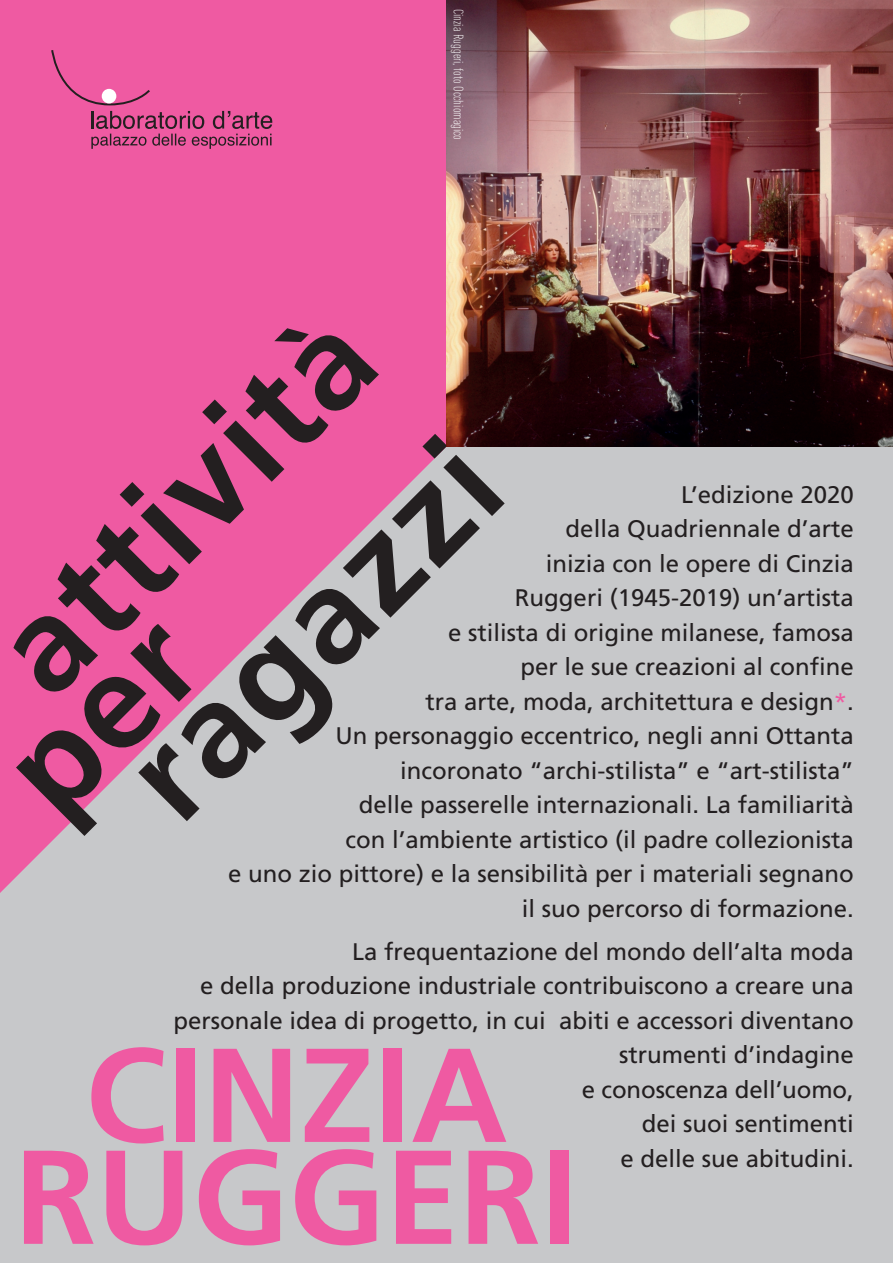
<style>
.page{position:relative;width:893px;height:1263px;background:#fff}
.page>*{position:absolute;margin:0;border:0;box-sizing:border-box;transform-origin:0 0}
.t1{font:700 133.5px "Frutiger";color:#231f20}
.t2{font:700 133.35px/101.9px "Frutiger";color:#ef5aa2;text-align:center}
.t3{font:24px/34.5px "Frutiger";color:#231f20;text-align:right}
.t4{font:300 condensed 13.5px "DIN Pro";color:#fff}
.s1{color:#ef5aa2}
</style>
<div class="page">
<div style="left:0;top:421px;width:893px;height:842px;background:#c7c8ca"></div>
<div style="left:0;top:0;width:446px;height:446px;background:#ef5aa2"></div>
<svg style="left:0;top:446px;width:446px;height:447px"></svg>
<svg style="left:51px;top:50px;width:221px;height:99px"></svg>
<img style="left:446px;top:0;width:447px;height:446px">
<svg style="left:15px;top:623px;width:192px;height:213px"></svg>
<p class="t4" style="left:466px;top:9px;width:133px;rotate:90deg">Cinzia Ruggeri, foto Occhiomagico</p>
<h1 class="t1" style="left:-37px;top:614px;width:473px;rotate:-45deg">attività</h1>
<h1 class="t1" style="left:92px;top:740px;width:470px;rotate:-45deg">ragazzi</h1>
<p class="t3" style="left:228px;top:477px;width:627px">L’edizione 2020<br>della Quadriennale d’arte<br>inizia con le opere di Cinzia<br>Ruggeri (1945-2019) un’artista<br>e stilista di origine milanese, famosa<br>per le sue creazioni al confine<br>tra arte, moda, architettura e design<span class="s1">*</span>.<br>Un personaggio eccentrico, negli anni Ottanta incoronato “archi-stilista” e “art-stilista”<br>delle passerelle internazionali. La familiarità<br>con l’ambiente artistico (il padre collezionista<br>e uno zio pittore) e la sensibilità per i materiali segnano il suo percorso di formazione.</p>
<p class="t3" style="left:174px;top:934px;width:682px">La frequentazione del mondo dell’alta moda<br>e della produzione industriale contribuiscono a creare una personale idea di progetto, in cui abiti e accessori diventano strumenti d’indagine<br>e conoscenza dell’uomo,<br>dei suoi sentimenti<br>e delle sue abitudini.</p>
<h2 class="t2" style="left:15px;top:1045px;width:565px">CINZIA<br>RUGGERI</h2>
</div>
